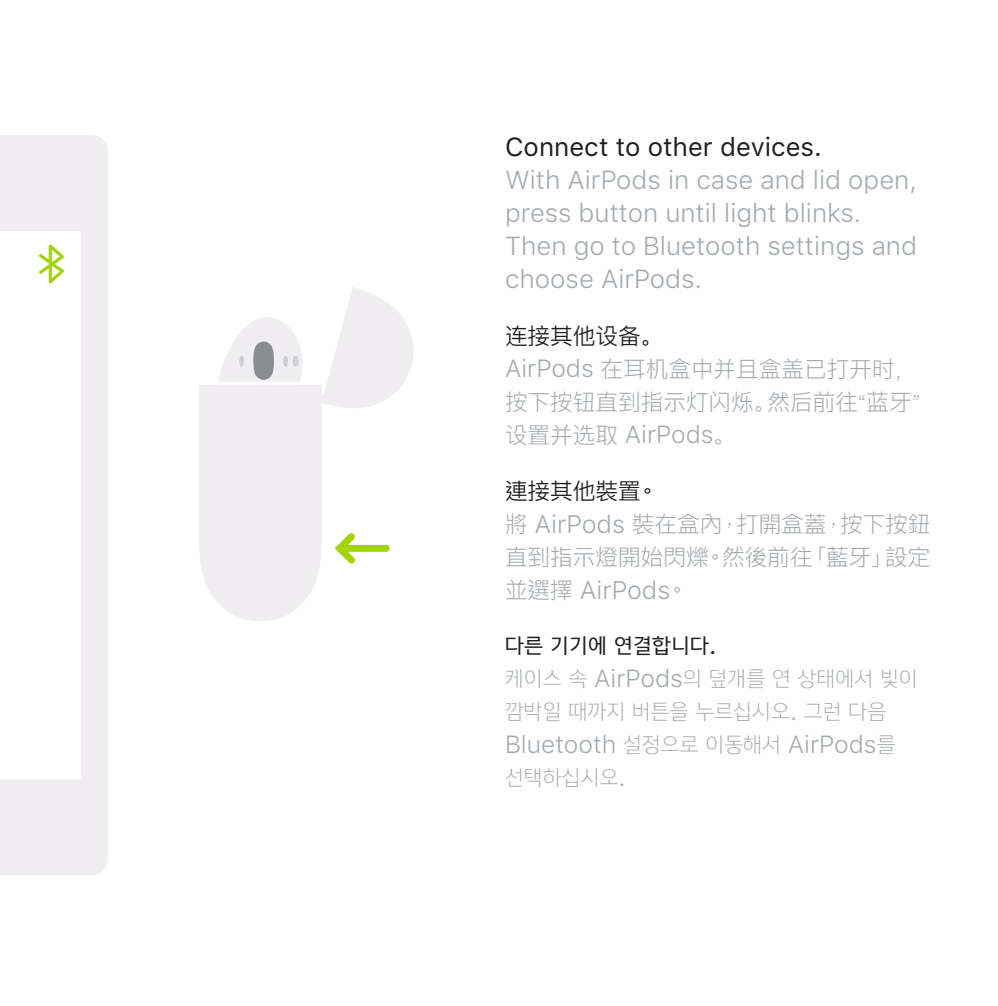
<style>
.page{position:relative;width:998px;height:1006px;background:#fff}
.page>*{position:absolute;margin:0;border:0;box-sizing:border-box;transform-origin:0 0}
.Body{font:300 26px/32.8px "SFUI Text";color:#a3a9ad}
.Body-2{font:100 26px/32.8px "Yoon Gothic";color:#a3a9ad}
.Body-3{font:100 26px/32.8px "Han Hei TC";color:#a3a9ad}
.Body-4{font:100 26px/32.8px "Han Hei SC";color:#a3a9ad}
.t1{font:26px "SFUI Text";color:#231f20}
.t2{font:26px "Yoon Gothic Text";color:#231f20}
.t3{font:26px "Han Hei SC Text";color:#231f20}
.t4{font:26px "Han Hei TC Text";color:#231f20}
.Body-5{font:300 25.2px "SFUI Text";color:#a3a9ad}
.Body-6{font:300 24.8px "SFUI Text";color:#a3a9ad}
.s1{font-family:"SFUI Text";font-weight:300;font-size:24.8px}
.s2{font-family:"Han Hei SC";font-weight:100;font-size:26px}
.s3{font-family:"SFUI Text";font-weight:300;font-size:25.2px}
.s4{font-family:"Han Hei TC";font-weight:100;font-size:26px}
.s5{font-family:"SFUI Text";font-size:24.8px}
.s6{font-family:"Yoon Gothic";font-weight:100;font-size:26px}
</style>
<div class="page">
<svg style="left:0;top:135px;width:108px;height:740px"></svg>
<svg style="left:199px;top:287px;width:215px;height:334px"></svg>
<svg style="left:39px;top:244px;width:25px;height:39px"></svg>
<p class="t1" style="left:505px;top:129px;width:318px">Connect to other devices.</p>
<p class="Body" style="left:505px;top:164px;width:413px">With AirPods in case and lid open, press button until light blinks.<br>Then go to Bluetooth settings and choose AirPods.</p>
<p class="t3" style="left:505px;top:319px;width:151px">连接其他设备。</p>
<p class="Body-4" style="left:505px;top:352px;width:417px"><span class="s1">AirPods</span> 在耳机盒中并且盒盖已打开时，按下按钮直到指示灯闪烁。然后前往“蓝牙”</p>
<p class="Body-6" style="left:505px;top:417px;width:224px"><span class="s2">设置并选取</span> AirPods<span class="s2">。</span></p>
<p class="t4" style="left:505px;top:475px;width:151px">連接其他裝置。</p>
<p class="Body-3" style="left:505px;top:507px;width:427px">將 <span class="s3">AirPods</span> 裝在盒內，打開盒蓋，按下按鈕直到指示燈開始閃爍。然後前往「藍牙」設定</p>
<p class="Body-5" style="left:505px;top:572px;width:180px"><span class="s4">並選擇</span> AirPods<span class="s4">。</span></p>
<p class="t2" style="left:505px;top:626px;width:213px">다른 기기에 연결합니다<span class="s5">.</span></p>
<p class="Body-2" style="left:505px;top:662px;width:414px">케이스 속 <span class="s1">AirPods</span>의 덮개를 연 상태에서 빛이 깜박일 때까지 버튼을 누르십시오<span class="s1">.</span> 그런 다음</p>
<p class="Body-6" style="left:505px;top:727px;width:392px">Bluetooth <span class="s6">설정으로 이동해서</span> AirPods<span class="s6">를</span></p>
<p class="Body-2" style="left:505px;top:761px;width:122px">선택하십시오<span class="s1">.</span></p>
</div>
